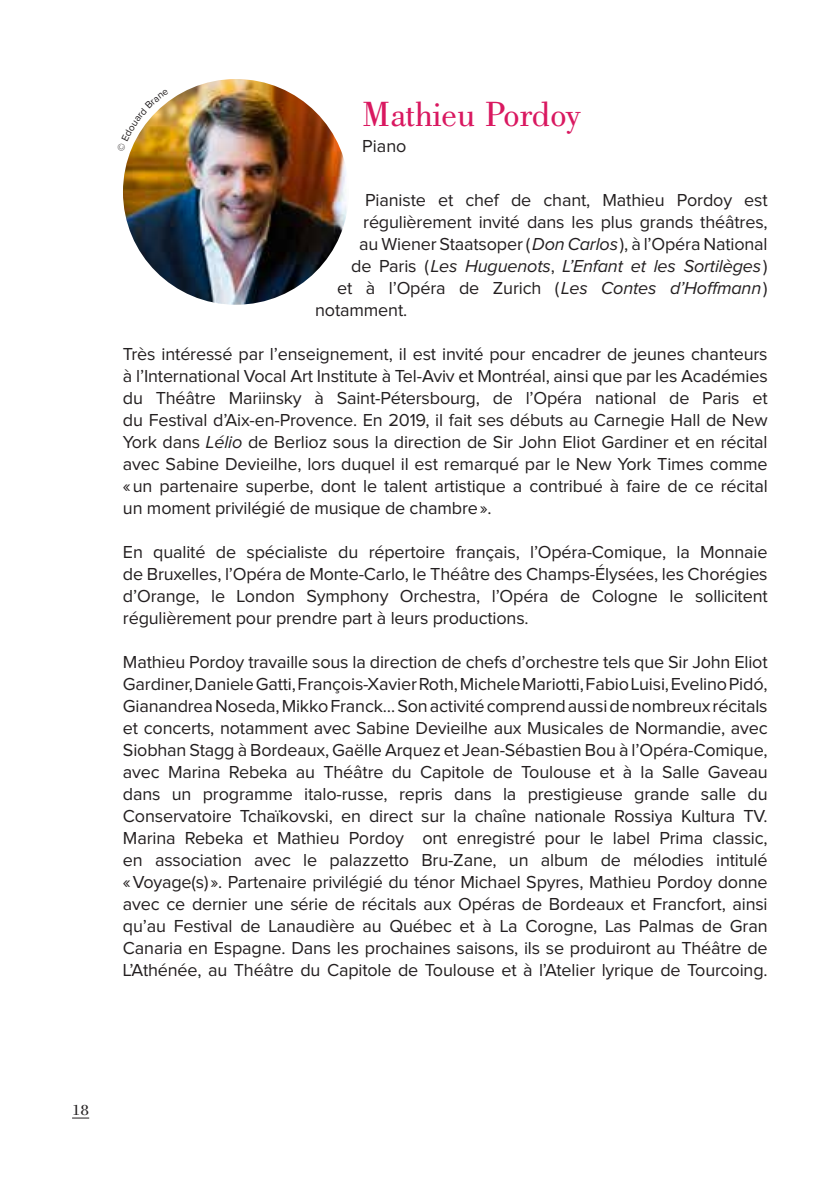
<style>
.page{position:relative;width:840px;height:1191px;background:#fff}
.page>*{position:absolute;margin:0;border:0;box-sizing:border-box;transform-origin:0 0}
.TITREROSE{font:36px "Bodoni";color:#d91860}
.textecourant{font:18px/22px "Proxima Nova";letter-spacing:-.01em;color:#231f20;text-align:justify}
.t1{font:16px "Bodoni";color:#231f20}
.s1{font-style:italic}
</style>
<div class="page">
<svg style="left:72px;top:1117px;width:17px;height:1px"></svg>
<img style="left:123px;top:79px;width:225px;height:226px;border-radius:113px">
<svg style="left:130px;top:101px;width:38px;height:50px"></svg>
<p class="TITREROSE" style="left:362px;top:94px;width:221px">Mathieu Pordoy</p>
<p class="textecourant" style="left:362px;top:136px;width:46px">Piano</p>
<p class="textecourant" style="left:363px;top:189px;width:406px">Pianiste et chef de chant, Mathieu Pordoy est régulièrement invité dans les plus grands théâtres,</p>
<p class="textecourant" style="left:351px;top:233px;width:418px;text-align:center">au Wiener Staatsoper (<span class="s1">Don Carlos</span>), à l’Opéra National de Paris (<span class="s1">Les Huguenots</span>, <span class="s1">L’Enfant et les Sortilèges</span>)</p>
<p class="textecourant" style="left:315px;top:277px;width:454px;text-indent:22px">et à l’Opéra de Zurich (<span class="s1">Les Contes d’Hoffmann</span>) notamment.</p>
<p class="textecourant" style="left:123px;top:343px;width:645px">Très intéressé par l’enseignement, il est invité pour encadrer de jeunes chanteurs</p>
<p class="textecourant" style="left:123px;top:365px;width:646px">à l’International Vocal Art Institute à Tel-Aviv et Montréal, ainsi que par les Académies du Théâtre Mariinsky à Saint-Pétersbourg, de l’Opéra national de Paris et</p>
<p class="textecourant" style="left:123px;top:409px;width:646px">du Festival d’Aix-en-Provence. En 2019, il fait ses débuts au Carnegie Hall de New York dans <span class="s1">Lélio</span> de Berlioz sous la direction de Sir John Eliot Gardiner et en récital avec Sabine Devieilhe, lors duquel il est remarqué par le New York Times comme «un partenaire superbe, dont le talent artistique a contribué à faire de ce récital</p>
<p class="textecourant" style="left:123px;top:497px;width:370px">un moment privilégié de musique de chambre».</p>
<p class="textecourant" style="left:123px;top:541px;width:645px">En qualité de spécialiste du répertoire français, l’Opéra-Comique, la Monnaie</p>
<p class="textecourant" style="left:123px;top:563px;width:646px">de Bruxelles, l’Opéra de Monte-Carlo, le Théâtre des Champs-Élysées, les Chorégies d’Orange, le London Symphony Orchestra, l’Opéra de Cologne le sollicitent régulièrement pour prendre part à leurs productions.</p>
<p class="textecourant" style="left:123px;top:651px;width:646px">Mathieu Pordoy travaille sous la direction de chefs d’orchestre tels que Sir John Eliot Gardiner, Daniele Gatti, François-Xavier Roth, Michele Mariotti, Fabio Luisi, Evelino Pidó, Gianandrea Noseda, Mikko Franck… Son activité comprend aussi de nombreux récitals et concerts, notamment avec Sabine Devieilhe aux Musicales de Normandie, avec Siobhan Stagg à Bordeaux, Gaëlle Arquez et Jean-Sébastien Bou à l’Opéra-Comique,</p>
<p class="textecourant" style="left:123px;top:761px;width:646px">avec Marina Rebeka au Théâtre du Capitole de Toulouse et à la Salle Gaveau dans un programme italo-russe, repris dans la prestigieuse grande salle du Conservatoire Tchaïkovski, en direct sur la chaîne nationale Rossiya Kultura TV.<br>Marina Rebeka et Mathieu Pordoy ont enregistré pour le label Prima classic, en association avec le palazzetto Bru-Zane, un album de mélodies intitulé «Voyage(s)». Partenaire privilégié du ténor Michael Spyres, Mathieu Pordoy donne avec ce dernier une série de récitals aux Opéras de Bordeaux et Francfort, ainsi qu’au Festival de Lanaudière au Québec et à La Corogne, Las Palmas de Gran Canaria en Espagne. Dans les prochaines saisons, ils se produiront au Théâtre de L’Athénée, au Théâtre du Capitole de Toulouse et à l’Atelier lyrique de Tourcoing.</p>
<p class="t1" style="left:72px;top:1100px;width:19px">18</p>
</div>
